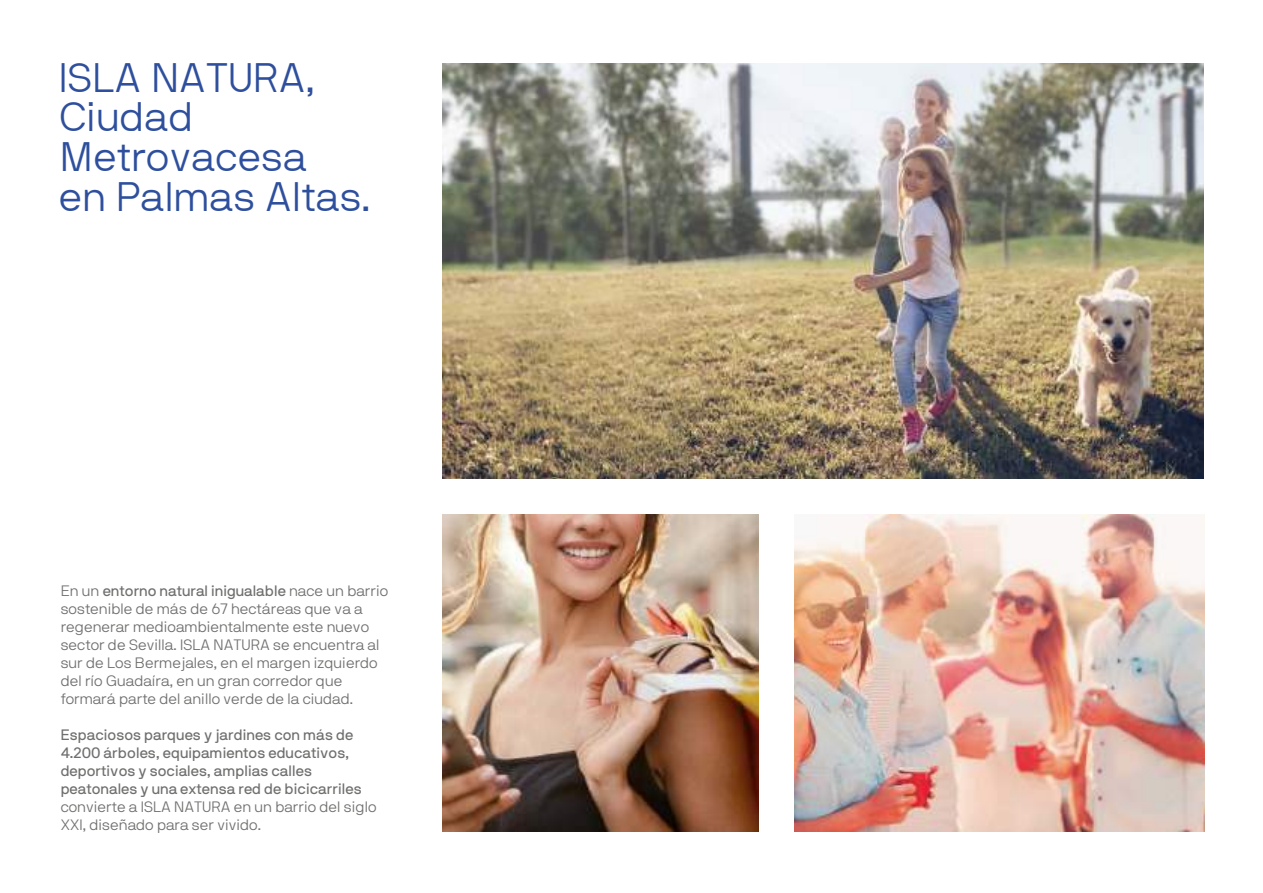
<style>
.page{position:relative;width:1263px;height:893px;background:#fff}
.page>*{position:absolute;margin:0;border:0;box-sizing:border-box;transform-origin:0 0}
.t1{font:41.1px/39.6px "NB International Light Webfont";color:#2e4f9d}
.t2{font:300 15px/18px "NB International Pro";color:#6f6f6e}
.t3{font:15px/18px "NB International Pro";color:#6f6f6e}
.s1{font-weight:400}
</style>
<div class="page">
<img style="left:443px;top:63px;width:760px;height:416px">
<img style="left:443px;top:514px;width:316px;height:317px">
<img style="left:794px;top:514px;width:410px;height:317px">
<h1 class="t1" style="left:59px;top:57px;width:314px">ISLA NATURA,<br>Ciudad<br>Metrovacesa<br>en Palmas Altas.</h1>
<p class="t2" style="left:61px;top:582px;width:329px">En un <span class="s1">entorno natural inigualable</span> nace un barrio sostenible de más de 67 hectáreas que va a regenerar medioambientalmente este nuevo sector de Sevilla. ISLA NATURA se encuentra al sur de Los Bermejales, en el margen izquierdo del río Guadaíra, en un gran corredor que formará parte del anillo verde de la ciudad.</p>
<p class="t3" style="left:61px;top:726px;width:303px">Espaciosos parques y jardines con más de 4.200 árboles, equipamientos educativos, deportivos y sociales, amplias calles peatonales y una extensa red de bicicarriles</p>
<p class="t2" style="left:61px;top:798px;width:317px">convierte a ISLA NATURA en un barrio del siglo<br>XXI, diseñado para ser vivido.</p>
</div>
